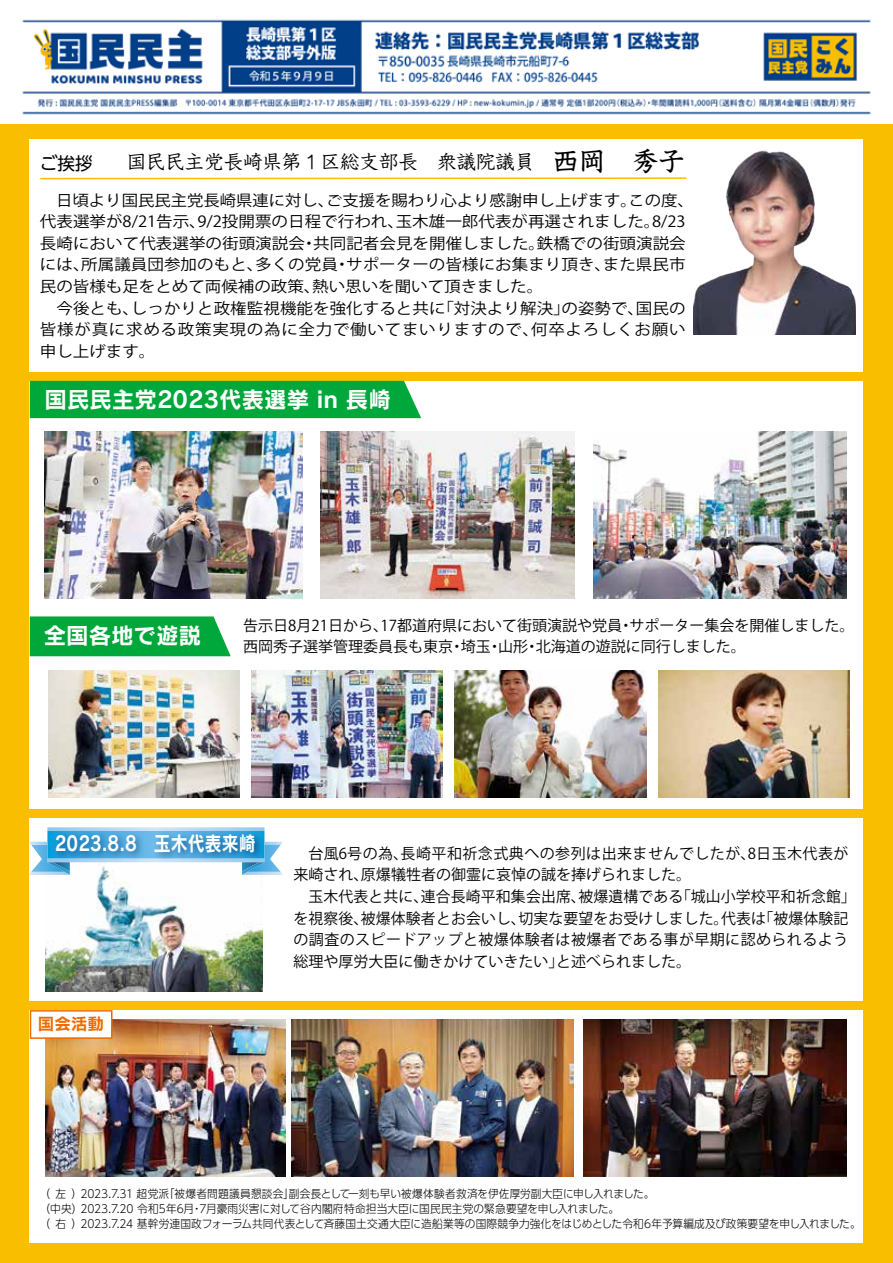
<style>
.page{position:relative;width:893px;height:1263px;background:#fff}
.page>*{position:absolute;margin:0;border:0;box-sizing:border-box;transform-origin:0 0}
.t1{font:500 26.4px "Kyoka ICA Pro";color:#000}
.t2{font:22.5px "Rodin Pro B";color:#fff}
.t3{font:20.1px "Rodin Pro B";color:#fff;scale:.85 1}
.t4{font:19.35px "Kyoka ICA Pro";color:#000}
.t5{font:17.7px "UD Shin M Go Pro";color:#000}
.t6{font:16.5px "Rodin Pro B";color:#ed6c00}
.t7{font:15.3px "Koz Go Pro";letter-spacing:.005em;color:#000;scale:1.08 1}
.t8{font:15.3px/21.6px "Koz Go Pro";letter-spacing:.045em;color:#000;scale:1.08 1}
.t9{font:15.3px "Koz Go Pro";letter-spacing:.005em;color:#000;scale:1.06 1}
.t10{font:15px/21.6px "Koz Go Pro";letter-spacing:.01em;color:#000}
.t11{font:15px/21.6px "Koz Go Pro";letter-spacing:.03em;color:#000}
.t12{font:300 11.25px/15px "UD Shin Go Pro";letter-spacing:.005em;color:#000;scale:.95 1}
.t13{font:300 11.25px "UD Shin Go Pro";letter-spacing:.025em;color:#000;scale:.95 1}
</style>
<div class="page">
<img style="left:22px;top:19px;width:849px;height:96px">
<div style="left:0;top:130px;width:893px;height:1133px;background:#fabe00"></div>
<div style="left:0;top:124px;width:893px;height:11px;background:#fabe00"></div>
<div style="left:30px;top:139px;width:833px;height:232px;background:#fff"></div>
<div style="left:30px;top:1010px;width:833px;height:232px;background:#fff"></div>
<div style="left:30px;top:818px;width:833px;height:183px;background:#fff"></div>
<div style="left:30px;top:381px;width:833px;height:428px;background:#fff"></div>
<img style="left:45px;top:1019px;width:241px;height:157px">
<img style="left:45px;top:875px;width:218px;height:116px">
<img style="left:44px;top:431px;width:259px;height:167px">
<img style="left:48px;top:671px;width:192px;height:126px">
<img style="left:252px;top:671px;width:191px;height:126px">
<img style="left:455px;top:671px;width:191px;height:126px">
<img style="left:658px;top:671px;width:192px;height:126px">
<img style="left:321px;top:431px;width:254px;height:167px">
<img style="left:593px;top:431px;width:253px;height:167px">
<img style="left:291px;top:1019px;width:283px;height:157px">
<img style="left:583px;top:1019px;width:263px;height:157px">
<svg style="left:29px;top:827px;width:254px;height:48px"></svg>
<img style="left:694px;top:150px;width:161px;height:184px">
<hr style="left:40px;top:177px;width:646px;height:2px;background:#fabe00">
<div style="left:30px;top:381px;width:391px;height:37px;background:#00a73b"></div>
<svg style="left:30px;top:616px;width:201px;height:40px;background:#0eab45"></svg>
<img style="left:49px;top:827px;width:219px;height:41px">
<svg style="left:30px;top:1010px;width:82px;height:29px"></svg>
<p class="t5" style="left:40px;top:149px;width:54px">ご挨拶</p>
<p class="t4" style="left:127px;top:146px;width:409px">国民民主党長崎県第１区総支部長　衆議院議員</p>
<h1 class="t1" style="left:552px;top:140px;width:134px">西岡　秀子</h1>
<p class="t9" style="left:326px;top:190px;width:295px">ご支援を賜わり心より感謝申し上げます。</p>
<p class="t9" style="left:40px;top:190px;width:279px">　日頃より国民民主党長崎県連に対し、</p>
<p class="t9" style="left:629px;top:190px;width:63px">この度、</p>
<p class="t7" style="left:40px;top:212px;width:155px">代表選挙が8/21告示、</p>
<p class="t7" style="left:396px;top:212px;width:247px">玉木雄一郎代表が再選されました。</p>
<p class="t7" style="left:197px;top:212px;width:193px">9/2投開票の日程で行われ、</p>
<p class="t7" style="left:652px;top:212px;width:33px">8/23</p>
<p class="t7" style="left:40px;top:233px;width:247px">長崎において代表選挙の街頭演説会</p>
<p class="t7" style="left:313px;top:233px;width:216px">共同記者会見を開催しました。</p>
<p class="t7" style="left:537px;top:233px;width:139px">鉄橋での街頭演説会</p>
<p class="t7" style="left:301px;top:233px;width:17px">・</p>
<p class="t7" style="left:346px;top:255px;width:247px">サポーターの皆様にお集まり頂き、</p>
<p class="t7" style="left:603px;top:255px;width:78px">また県民市</p>
<p class="t7" style="left:255px;top:255px;width:78px">多くの党員</p>
<p class="t7" style="left:81px;top:255px;width:170px">所属議員団参加のもと、</p>
<p class="t7" style="left:40px;top:255px;width:47px">には、</p>
<p class="t7" style="left:334px;top:255px;width:17px">・</p>
<p class="t7" style="left:40px;top:276px;width:261px">民の皆様も足をとめて両候補の政策、</p>
<p class="t7" style="left:312px;top:276px;width:215px">熱い思いを聞いて頂きました。</p>
<p class="t7" style="left:437px;top:298px;width:124px">「対決より解決」</p>
<p class="t7" style="left:40px;top:298px;width:93px">　今後とも、</p>
<p class="t7" style="left:131px;top:298px;width:293px">しっかりと政権監視機能を強化すると共に</p>
<p class="t7" style="left:561px;top:298px;width:78px">の姿勢で、</p>
<p class="t7" style="left:636px;top:298px;width:47px">国民の</p>
<p class="t8" style="left:40px;top:319px;width:464px">皆様が真に求める政策実現の為に全力で働いてまいりますので、申し上げます。</p>
<p class="t8" style="left:531px;top:319px;width:144px">何卒よろしくお願い</p>
<h2 class="t2" style="left:45px;top:384px;width:348px">国民民主党2023代表選挙 in 長崎</h2>
<h2 class="t2" style="left:44px;top:621px;width:159px">全国各地で遊説</h2>
<p class="t10" style="left:630px;top:615px;width:226px">サポーター集会を開催しました。</p>
<p class="t10" style="left:381px;top:615px;width:243px">17都道府県において街頭演説や党員</p>
<p class="t10" style="left:228px;top:615px;width:161px">　告示日月8 21日から、</p>
<p class="t10" style="left:618px;top:615px;width:16px">・</p>
<p class="t10" style="left:228px;top:636px;width:226px">　西岡秀子選挙管理委員長も東京</p>
<p class="t10" style="left:536px;top:636px;width:211px">北海道の遊説に同行しました。</p>
<p class="t10" style="left:461px;top:636px;width:31px">埼玉</p>
<p class="t10" style="left:498px;top:636px;width:31px">山形</p>
<p class="t10" style="left:450px;top:636px;width:16px">・</p>
<p class="t10" style="left:487px;top:636px;width:16px">・</p>
<p class="t10" style="left:525px;top:636px;width:16px">・</p>
<h3 class="t3" style="left:55px;top:830px;width:238px">2023.8.8　玉木代表来崎</h3>
<p class="t6" style="left:38px;top:1012px;width:68px">国会活動</p>
<p class="t11" style="left:401px;top:843px;width:449px">長崎平和祈念式典への参列は出来ませんでしたが 8、日玉木代表が</p>
<p class="t10" style="left:361px;top:843px;width:331px;text-indent:-68px">　台風6号の為、<br>原爆犠牲者の御霊に哀悼の誠を捧げられました。</p>
<p class="t10" style="left:293px;top:864px;width:76px">来崎され、</p>
<p class="t10" style="left:578px;top:886px;width:279px">被爆遺構である｢城山小学校平和祈念館「</p>
<p class="t10" style="left:421px;top:886px;width:166px">連合長崎平和集会出席、</p>
<p class="t10" style="left:293px;top:886px;width:136px">　玉木代表と共に、</p>
<p class="t10" style="left:758px;top:908px;width:91px">「被爆体験記</p>
<p class="t10" style="left:361px;top:908px;width:166px">被爆体験者とお会いし、</p>
<p class="t11" style="left:293px;top:908px;width:556px">を視察後、<br>の調査のスピードアップと被爆体験者は被爆者である事が早期に認められるよう総理や厚労大臣に働きかけていきたい｣と述べられました。</p>
<p class="t10" style="left:518px;top:908px;width:212px">切実な要望をお受けしました。</p>
<p class="t10" style="left:721px;top:908px;width:46px">代表は</p>
<p class="t13" style="left:164px;top:1185px;width:139px">「被爆者問題議員懇談会」</p>
<p class="t12" style="left:40px;top:1186px;width:13px">（</p>
<p class="t12" style="left:72px;top:1186px;width:13px">）</p>
<p class="t12" style="left:289px;top:1186px;width:386px">副会長として一刻も早い被爆体験者救済を伊佐厚労副大臣に申し入れました。</p>
<p class="t12" style="left:80px;top:1186px;width:95px">2023.7.31 超党派</p>
<p class="t12" style="left:56px;top:1186px;width:13px">左</p>
<p class="t12" style="left:80px;top:1201px;width:823px;text-indent:-41px">（中央）<br>2023.7.24 基幹労連国政フォーラム共同代表として斉藤国土交通大臣に造船業等の国際競争力強化をはじめとした令和6年予算編成及び政策要望を申し入れました。</p>
<p class="t12" style="left:200px;top:1201px;width:443px">7月豪雨災害に対して谷内閣府特命担当大臣に国民民主党の緊急要望を申し入れました。</p>
<p class="t12" style="left:81px;top:1201px;width:121px">2023.7.20 令和5 年 月6</p>
<p class="t12" style="left:192px;top:1201px;width:13px">・</p>
<p class="t12" style="left:40px;top:1216px;width:13px">（</p>
<p class="t12" style="left:72px;top:1216px;width:13px">）</p>
<p class="t12" style="left:56px;top:1216px;width:13px">右</p>
</div>
